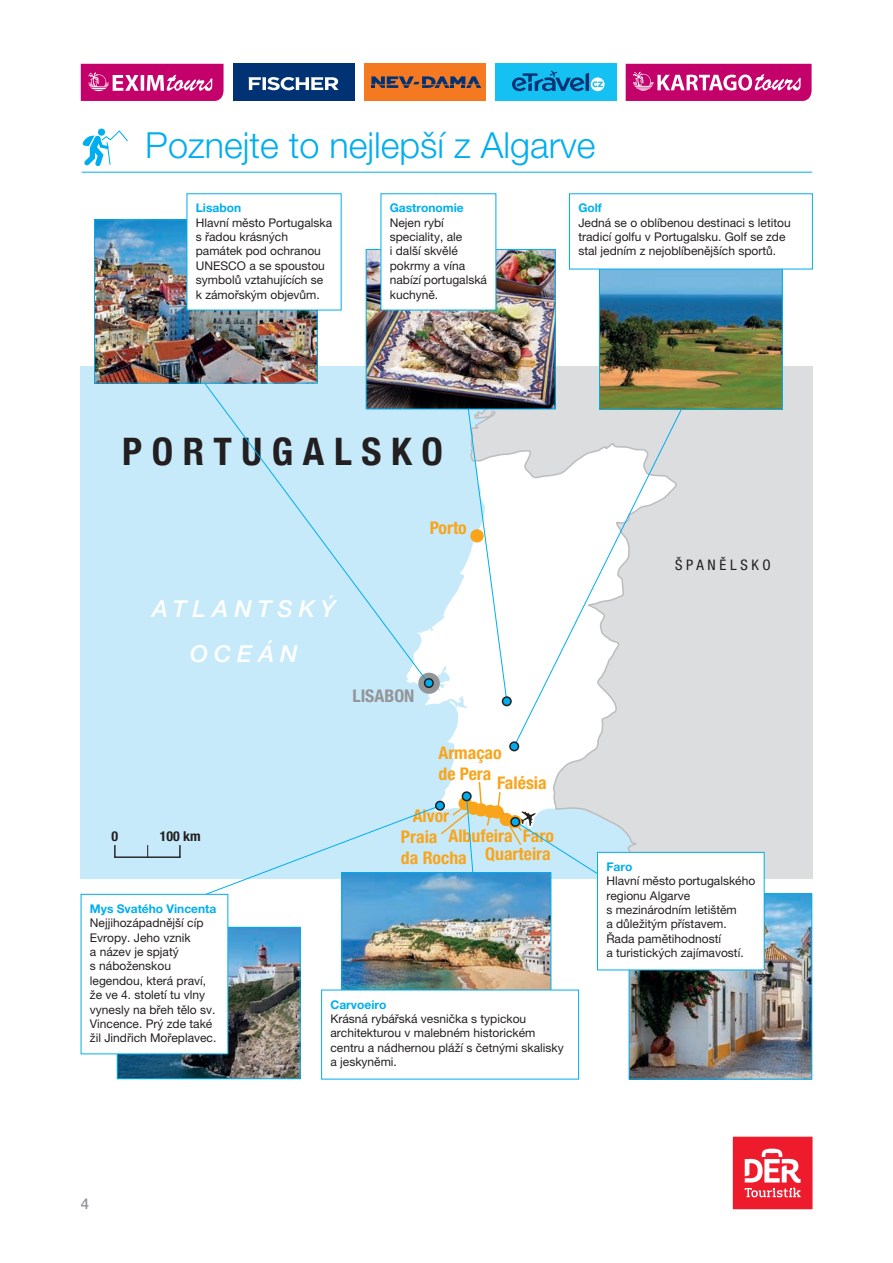
<style>
.page{position:relative;width:893px;height:1263px;background:#fff}
.page>*{position:absolute;margin:0;border:0;box-sizing:border-box;transform-origin:0 0}
.t1{font:700 condensed 37.95px "Helvetica Neue";letter-spacing:.25em;color:#231f20}
.t2{font:300 36px "Helvetica Neue CE";color:#00aeef}
.t3{font:italic 500 23.25px/44.7px "Helvetica Neue CE";letter-spacing:.25em;color:#fff;text-align:center}
.t4{font:700 condensed 17.55px/21px "Helvetica Neue CE";color:#f9a51b}
.t5{font:700 condensed 17.55px "Helvetica Neue CE";color:#939598}
.t6{font:500 15px "Helvetica Neue CE";color:#939598}
.t7{font:condensed 14.55px "Helvetica Neue CE";letter-spacing:.25em;color:#231f20}
.t8{font:700 condensed 13.65px "Helvetica Neue CE";color:#231f20}
.t9{font:12px/14.4px "Helvetica Neue CE";color:#231f20}
.t10{font:700 12px "Helvetica Neue CE";color:#00aeef}
</style>
<div class="page">
<div style="left:233px;top:64px;width:121px;height:37px;background:#013374"></div>
<svg style="left:248px;top:77px;width:91px;height:13px"></svg>
<div style="left:364px;top:64px;width:121px;height:37px;background:#f47921"></div>
<svg style="left:371px;top:76px;width:110px;height:12px"></svg>
<div style="left:495px;top:64px;width:121px;height:37px;background:#15c0f2"></div>
<svg style="left:512px;top:71px;width:93px;height:20px"></svg>
<svg style="left:81px;top:64px;width:143px;height:37px;background:#cd2b83"></svg>
<svg style="left:626px;top:64px;width:186px;height:37px;background:#ce2c84"></svg>
<div style="left:733px;top:1137px;width:79px;height:72px;background:#ee1b2d"></div>
<svg style="left:745px;top:1148px;width:56px;height:49px"></svg>
<div style="left:81px;top:366px;width:731px;height:512px;background:#c6eafa"></div>
<svg style="left:425px;top:619px;width:18px;height:86px"></svg>
<svg style="left:443px;top:366px;width:369px;height:512px;background:#dee1e4"></svg>
<div style="left:418px;top:673px;width:22px;height:21px;background:#939598;border-radius:50%"></div>
<hr style="left:115px;top:856px;width:65px;height:2px;background:#231f20">
<svg style="left:179px;top:845px;width:2px;height:12px"></svg>
<svg style="left:114px;top:845px;width:2px;height:12px"></svg>
<svg style="left:147px;top:845px;width:1px;height:12px"></svg>
<hr style="left:82px;top:172px;width:730px;height:1px;background:#00aeef">
<svg style="left:82px;top:129px;width:46px;height:37px"></svg>
<svg style="left:456px;top:409px;width:52px;height:293px"></svg>
<div style="left:502px;top:697px;width:9px;height:8px;background:#00aeef;border-radius:50%"></div>
<div style="left:502px;top:696px;width:10px;height:10px;border:2px solid #231f20;border-radius:50%"></div>
<svg style="left:195px;top:370px;width:234px;height:314px"></svg>
<svg style="left:513px;top:366px;width:193px;height:381px;background:#e9ebec"></svg>
<div style="left:510px;top:742px;width:8px;height:9px;background:#00aeef;border-radius:50%"></div>
<div style="left:509px;top:741px;width:10px;height:10px;border:2px solid #231f20;border-radius:50%"></div>
<div style="left:425px;top:679px;width:8px;height:8px;background:#00aeef;border-radius:50%"></div>
<div style="left:424px;top:678px;width:10px;height:10px;border:2px solid #231f20;border-radius:50%"></div>
<img style="left:368px;top:251px;width:186px;height:156px">
<div style="left:366px;top:249px;width:190px;height:160px;border:1px solid #00aeef"></div>
<div style="left:381px;top:194px;width:115px;height:116px;background:#fff"></div>
<img style="left:601px;top:269px;width:180px;height:139px">
<div style="left:599px;top:226px;width:184px;height:184px;border:1px solid #00aeef"></div>
<div style="left:569px;top:194px;width:243px;height:75px;background:#fff"></div>
<img style="left:631px;top:895px;width:179px;height:182px">
<div style="left:629px;top:893px;width:183px;height:186px;border:1px solid #00aeef"></div>
<div style="left:597px;top:852px;width:167px;height:118px;background:#fff"></div>
<div style="left:597px;top:852px;width:167px;height:118px;border:1px solid #00aeef"></div>
<img style="left:344px;top:932px;width:205px;height:58px">
<img style="left:96px;top:221px;width:220px;height:160px">
<div style="left:94px;top:219px;width:224px;height:164px;border:1px solid #00aeef"></div>
<div style="left:187px;top:194px;width:154px;height:116px;background:#fff"></div>
<svg style="left:194px;top:780px;width:436px;height:152px"></svg>
<div style="left:436px;top:801px;width:8px;height:9px;background:#00aeef;border-radius:50%"></div>
<div style="left:435px;top:801px;width:10px;height:10px;border:2px solid #231f20;border-radius:50%"></div>
<img style="left:119px;top:929px;width:179px;height:148px">
<div style="left:117px;top:927px;width:183px;height:152px;border:1px solid #00aeef"></div>
<div style="left:81px;top:894px;width:147px;height:160px;background:#fff"></div>
<h2 class="t2" style="left:145px;top:124px;width:452px">Poznejte to nejlepší z Algarve</h2>
<p class="t10" style="left:390px;top:201px;width:75px">Gastronomie</p>
<p class="t9" style="left:390px;top:215px;width:99px">Nejen rybí speciality, ale<br>i další skvělé pokrmy a vína nabízí portugalská kuchyně.</p>
<p class="t10" style="left:578px;top:201px;width:25px">Golf</p>
<p class="t9" style="left:578px;top:215px;width:214px">Jedná se o oblíbenou destinaci s letitou tradicí golfu v Portugalsku. Golf se zde stal jedním z nejoblíbenějších sportů.</p>
<p class="t10" style="left:196px;top:201px;width:47px">Lisabon</p>
<p class="t9" style="left:196px;top:215px;width:138px">Hlavní město Portugalska s řadou krásných památek pod ochranou<br>UNESCO a se spoustou symbolů vztahujících se k zámořským objevům.</p>
<h1 class="t1" style="left:122px;top:419px;width:322px">PORTUGALSKO</h1>
<h3 class="t4" style="left:430px;top:518px;width:39px">Porto</h3>
<h3 class="t3" style="left:152px;top:587px;width:186px">ATLANTSKÝ<br>OCEÁN</h3>
<h3 class="t5" style="left:352px;top:685px;width:63px">LISABON</h3>
<h3 class="t4" style="left:438px;top:742px;width:65px">Armaçao de Pera</h3>
<h3 class="t4" style="left:497px;top:773px;width:51px">Falésia</h3>
<h3 class="t4" style="left:413px;top:806px;width:38px">Alvor</h3>
<p class="t8" style="left:112px;top:828px;width:8px">0</p>
<p class="t8" style="left:160px;top:828px;width:42px">100 km</p>
<h3 class="t4" style="left:448px;top:826px;width:66px">Albufeira</h3>
<h3 class="t4" style="left:485px;top:827px;width:70px;line-height:18px;text-align:right">Faro<br>Quarteira</h3>
<h3 class="t4" style="left:401px;top:827px;width:67px">Praia<br>da Rocha</h3>
<p class="t10" style="left:90px;top:901px;width:128px">Mys Svatého Vincenta</p>
<p class="t9" style="left:90px;top:916px;width:128px">Nejjihozápadnější cíp<br>Evropy. Jeho vznik<br>a název je spjatý<br>s náboženskou legendou, která praví, že ve 4. století tu vlny vynesly na břeh tělo sv.<br>Vincence. Prý zde také žil Jindřich Mořeplavec.</p>
<p class="t10" style="left:330px;top:997px;width:58px">Carvoeiro</p>
<p class="t9" style="left:330px;top:1011px;width:235px">Krásná rybářská vesnička s typickou architekturou v malebném historickém centru a nádhernou pláží s četnými skalisky a jeskyněmi.</p>
<p class="t7" style="left:675px;top:557px;width:97px">ŠPANĚLSKO</p>
<p class="t10" style="left:606px;top:859px;width:28px">Faro</p>
<p class="t9" style="left:606px;top:874px;width:150px">Hlavní město portugalského regionu Algarve<br>s mezinárodním letištěm<br>a důležitým přístavem.<br>Řada pamětihodností<br>a turistických zajímavostí.</p>
<p class="t6" style="left:81px;top:1194px;width:10px">4</p>
</div>
